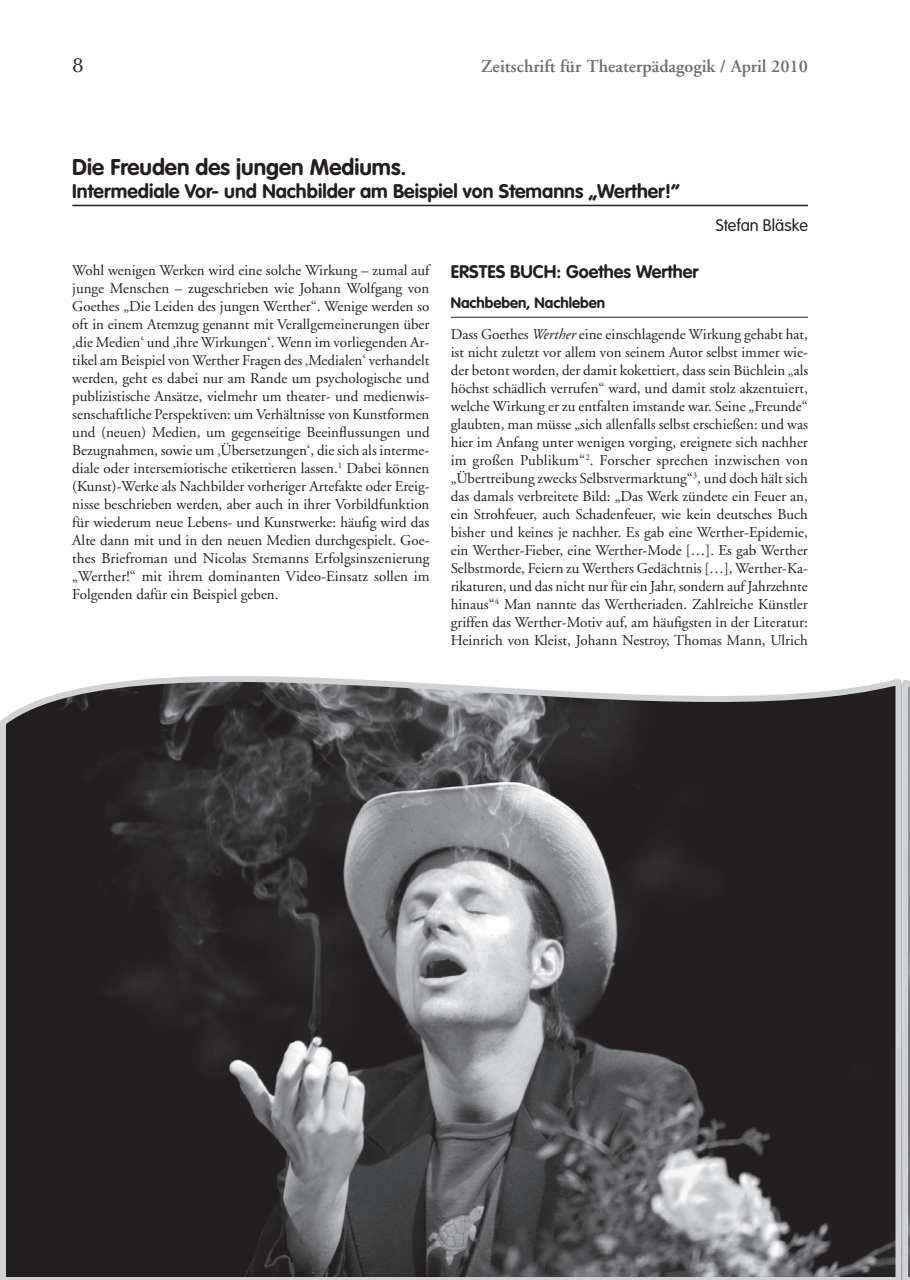
<style>
.page{position:relative;width:910px;height:1280px;background:#fff}
.page>*{position:absolute;margin:0;border:0;box-sizing:border-box;transform-origin:0 0}
.t1{font:700 22.5px "VAG Rounded";color:#231f20}
.t2{font:21px "Optus T";color:#231f20}
.t3{font:700 19.5px "VAG Rounded";color:#231f20}
.t4{font:600 18px "Adobe Garamond";color:#6c6d70}
.t5{font:700 18px "VAG Rounded";color:#231f20}
.t6{font:300 16.5px "VAG Rounded";color:#231f20}
.t7{font:15px/18px "Adobe Garamond";color:#231f20;text-align:justify}
.t8{font:700 15px "VAG Rounded";color:#231f20}
.s1{font-style:italic}
</style>
<div class="page">
<hr style="left:72px;top:205px;width:736px;height:1px;background:#231f20">
<hr style="left:451px;top:317px;width:357px;height:1px;background:#231f20">
<svg style="left:904px;top:680px;width:6px;height:600px;background:#b6b7b9"></svg>
<svg style="left:0;top:676px;width:904px;height:604px;background:#4c4a4c"></svg>
<h2 class="t2" style="left:72px;top:52px;width:13px">8</h2>
<p class="t4" style="left:481px;top:56px;width:328px">Zeitschrift für Theaterpädagogik / April 2010</p>
<h1 class="t1" style="left:72px;top:154px;width:336px">Die Freuden des jungen Mediums.</h1>
<h3 class="t3" style="left:72px;top:180px;width:609px">Intermediale Vor- und Nachbilder am Beispiel von Stemanns „Werther!“</h3>
<p class="t6" style="left:716px;top:216px;width:94px">Stefan Bläske</p>
<p class="t7" style="left:72px;top:261px;width:359px">Wohl wenigen Werken wird eine solche Wirkung – zumal auf junge Menschen – zugeschrieben wie Johann Wolfgang von Goethes „Die Leiden des jungen Werther“. Wenige werden so oft in einem Atemzug genannt mit Verallgemeinerungen über ‚die Medien‘ und ‚ihre Wirkungen‘. Wenn im vorliegenden Ar&shy;tikel am Beispiel von Werther Fragen des ‚Medialen‘ verhandelt werden, geht es dabei nur am Rande um psychologische und publizistische Ansätze, vielmehr um theater- und medienwis&shy;senschaftliche Perspektiven: um Verhältnisse von Kunstformen und (neuen) Medien, um gegenseitige Beeinflussungen und Bezugnahmen, sowie um ‚Übersetzungen‘, die sich als interme&shy;diale oder intersemiotische etikettieren lassen.<sup>1</sup> Dabei können (Kunst)-Werke als Nachbilder vorheriger Artefakte oder Ereig&shy;nisse beschrieben werden, aber auch in ihrer Vorbildfunktion für wiederum neue Lebens- und Kunstwerke: häufig wird das Alte dann mit und in den neuen Medien durchgespielt. Goe&shy;thes Briefroman und Nicolas Stemanns Erfolgsinszenierung „Werther!“ mit ihrem dominanten Video-Einsatz sollen im Folgenden dafür ein Beispiel geben.</p>
<p class="t5" style="left:451px;top:261px;width:249px">ERSTES BUCH: Goethes Werther</p>
<p class="t8" style="left:451px;top:294px;width:156px">Nachbeben, Nachleben</p>
<p class="t7" style="left:451px;top:326px;width:359px">Dass Goethes <span class="s1">Werther</span> eine einschlagende Wirkung gehabt hat, ist nicht zuletzt vor allem von seinem Autor selbst immer wie&shy;der betont worden, der damit kokettiert, dass sein Büchlein „als höchst schädlich verrufen“ ward, und damit stolz akzentuiert, welche Wirkung er zu entfalten imstande war. Seine „Freunde“ glaubten, man müsse „sich allenfalls selbst erschießen: und was hier im Anfang unter wenigen vorging, ereignete sich nachher im großen Publikum“<sup>2</sup>. Forscher sprechen inzwischen von „Übertreibung zwecks Selbstvermarktung“<sup>3</sup>, und doch hält sich das damals verbreitete Bild: „Das Werk zündete ein Feuer an, ein Strohfeuer, auch Schadenfeuer, wie kein deutsches Buch bisher und keines je nachher. Es gab eine Werther-Epidemie, ein Werther-Fieber, eine Werther-Mode […]. Es gab Werther Selbstmorde, Feiern zu Werthers Gedächtnis […], Werther-Ka&shy;rikaturen, und das nicht nur für ein Jahr, sondern auf Jahrzehnte hinaus“<sup>4</sup> Man nannte das Wertheriaden. Zahlreiche Künstler griffen das Werther-Motiv auf, am häufigsten in der Literatur:<br>Heinrich von Kleist, Johann Nestroy, Thomas Mann, Ulrich</p>
</div>
